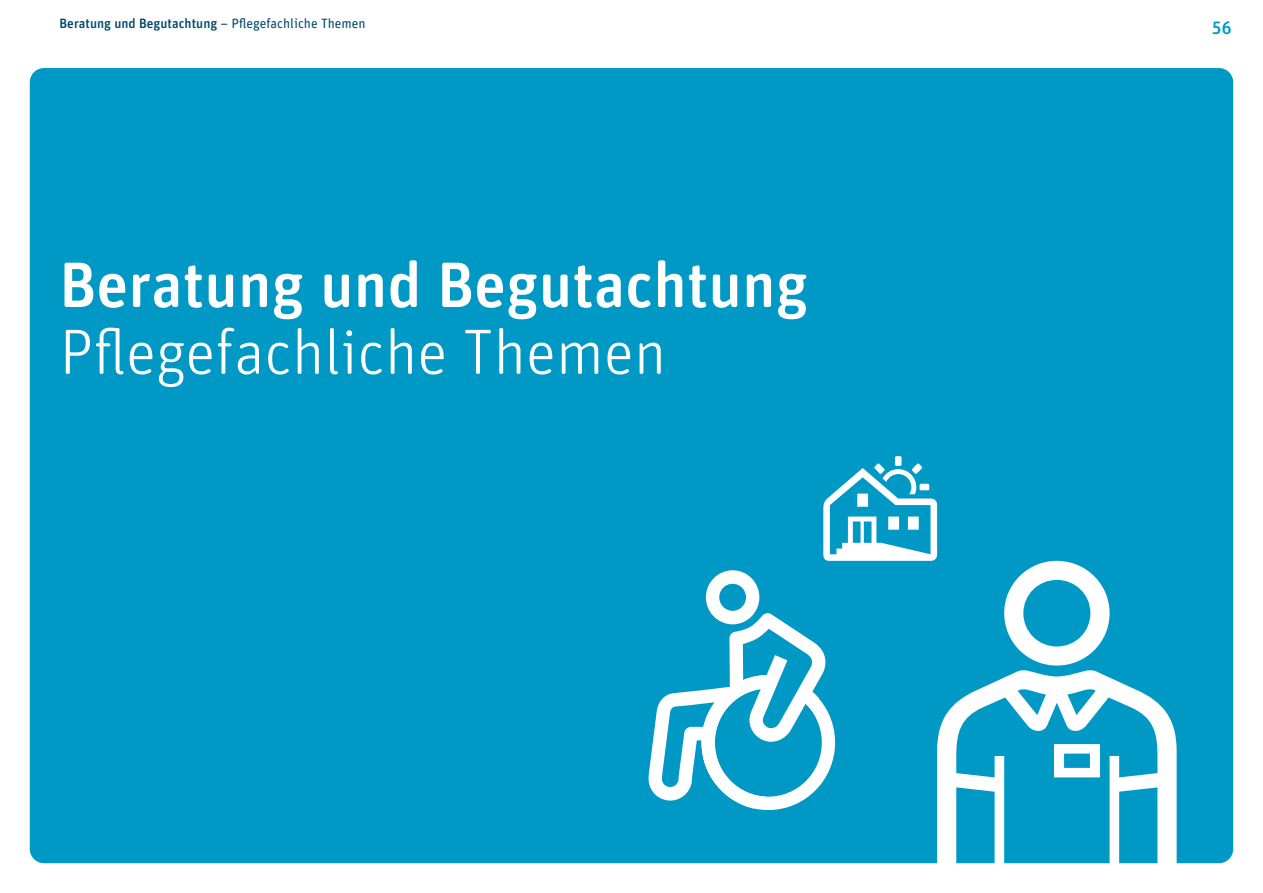
<style>
.page{position:relative;width:1263px;height:893px;background:#fff}
.page>*{position:absolute;margin:0;border:0;box-sizing:border-box;transform-origin:0 0}
.Seminartitel{font:500 64.05px "Unit Rounded Pro";color:#fff}
.Seminartitel-2{font:300 64.05px "Unit Rounded Pro";color:#fff}
.t1{font:500 18px "Unit Rounded Pro";color:#0099c6}
.t2{font:500 13.5px "Unit Rounded Pro";color:#004a6e}
.s1{font-weight:400}
</style>
<div class="page">
<div style="left:31px;top:69px;width:1201px;height:793px;background:#0099c6;border-radius:14px"></div>
<svg style="left:937px;top:561px;width:239px;height:303px"></svg>
<svg style="left:648px;top:570px;width:187px;height:240px"></svg>
<svg style="left:823px;top:456px;width:114px;height:105px"></svg>
<p class="t2" style="left:60px;top:14px;width:308px">Beratung und Begutachtung <span class="s1">– Pflegefachliche Themen</span></p>
<p class="Seminartitel" style="left:60px;top:240px;width:750px">Beratung und Begutachtung</p>
<p class="Seminartitel-2" style="left:60px;top:311px;width:608px">Pflegefachliche Themen</p>
<h2 class="t1" style="left:1212px;top:15px;width:21px">56</h2>
</div>
